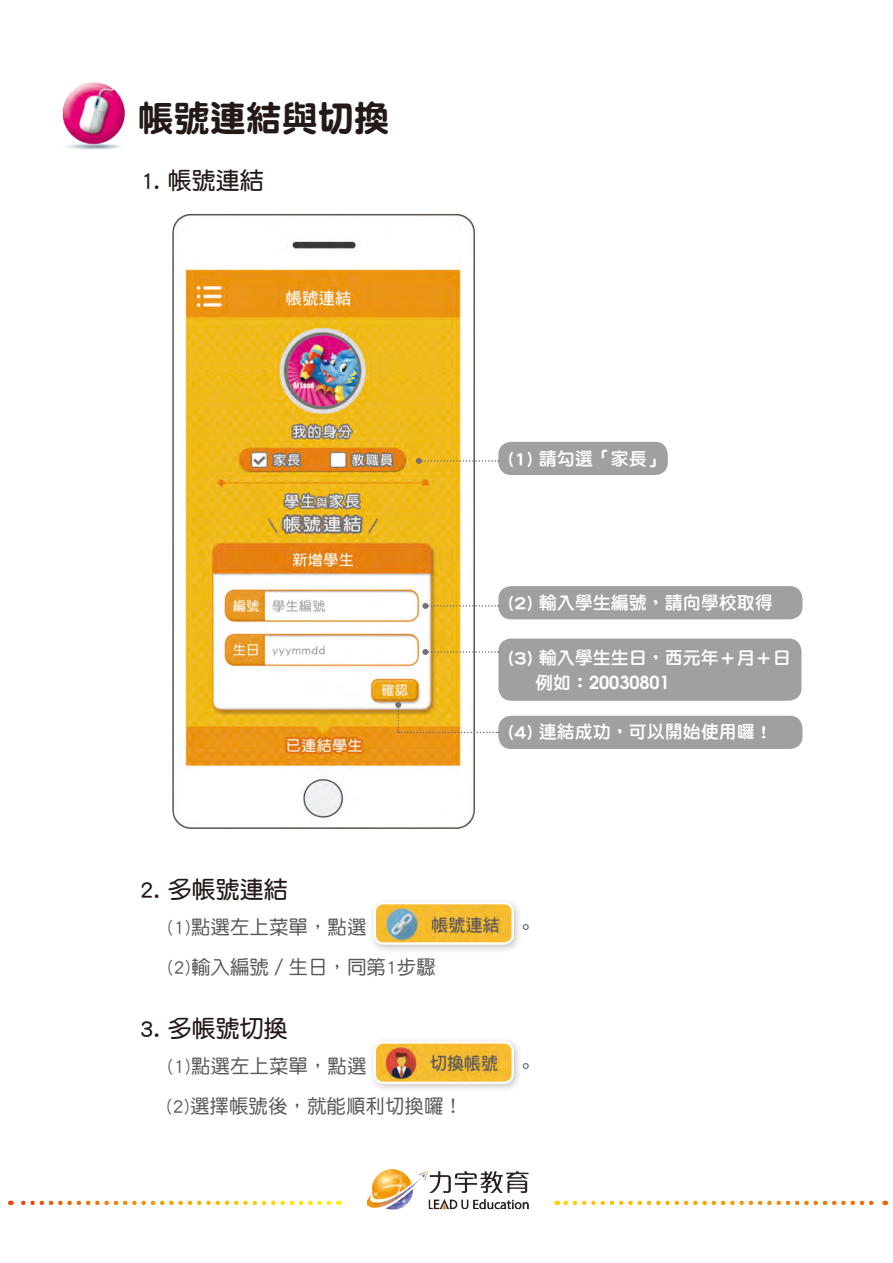
<style>
.page{position:relative;width:893px;height:1263px;background:#fff}
.page>*{position:absolute;margin:0;border:0;box-sizing:border-box;transform-origin:0 0}
.t1{font:36px "DF Yuan Std W9";color:#231916}
.t2{font:24px "DF Yuan Std W7";color:#231916}
.t3{font:19.5px "DF Yuan Std W5";color:#595857}
.t4{font:18px "DF Yuan Std W8";color:#fff}
.t5{font:600 18px "Avant Garde";color:#fff}
.s1{font-family:"DF Yuan Std W8";font-weight:400}
</style>
<div class="page">
<img style="left:8px;top:1169px;width:881px;height:41px">
<svg style="left:566px;top:1200px;width:319px;height:5px"></svg>
<svg style="left:10px;top:1200px;width:319px;height:5px"></svg>
<img style="left:172px;top:213px;width:303px;height:616px">
<img style="left:62px;top:82px;width:63px;height:68px">
<div style="left:368px;top:897px;width:155px;height:57px;background:#231916;opacity:.25"></div>
<img style="left:375px;top:903px;width:138px;height:40px">
<div style="left:374px;top:902px;width:140px;height:42px;border:2px solid #fff;border-radius:9px"></div>
<div style="left:368px;top:1036px;width:155px;height:57px;background:#231916;opacity:.25"></div>
<img style="left:375px;top:1042px;width:138px;height:41px">
<div style="left:374px;top:1041px;width:140px;height:43px;border:2px solid #fff;border-radius:9px"></div>
<div style="left:498px;top:442px;width:170px;height:33px;background:#a0a0a1;border-radius:13px"></div>
<div style="left:498px;top:586px;width:304px;height:33px;background:#a0a0a1;border-radius:13px"></div>
<div style="left:498px;top:716px;width:304px;height:33px;background:#a0a0a1;border-radius:13px"></div>
<div style="left:498px;top:638px;width:303px;height:63px;background:#a0a0a1;border-radius:13px"></div>
<svg style="left:416px;top:458px;width:83px;height:6px"></svg>
<svg style="left:422px;top:603px;width:77px;height:6px"></svg>
<svg style="left:395px;top:702px;width:104px;height:31px"></svg>
<svg style="left:422px;top:649px;width:77px;height:6px"></svg>
<h1 class="t1" style="left:138px;top:99px;width:254px">帳號連結與切換</h1>
<p class="t2" style="left:140px;top:167px;width:125px">1. 帳號連結</p>
<p class="t4" style="left:508px;top:449px;width:158px">(1) 請勾選「家長」</p>
<p class="t4" style="left:508px;top:593px;width:266px">(2) 輸入學生編號，請向學校取得</p>
<p class="t4" style="left:508px;top:647px;width:284px">(3) 輸入學生生日，西元年＋月＋日</p>
<p class="t5" style="left:535px;top:671px;width:136px"><span class="s1">例如：</span>20030801</p>
<p class="t4" style="left:508px;top:721px;width:266px">(4) 連結成功，可以開始使用囉！</p>
<p class="t2" style="left:140px;top:876px;width:149px">2. 多帳號連結</p>
<p class="t3" style="left:167px;top:916px;width:201px">(1)點選左上菜單，點選</p>
<p class="t3" style="left:516px;top:916px;width:21px">。</p>
<p class="t3" style="left:167px;top:956px;width:270px">(2)輸入編號∕生日，同第1步驟</p>
<p class="t2" style="left:140px;top:1015px;width:149px">3. 多帳號切換</p>
<p class="t3" style="left:167px;top:1055px;width:201px">(1)點選左上菜單，點選</p>
<p class="t3" style="left:516px;top:1055px;width:21px">。</p>
<p class="t3" style="left:166px;top:1096px;width:298px">(2)選擇帳號後，就能順利切換囉！</p>
</div>
